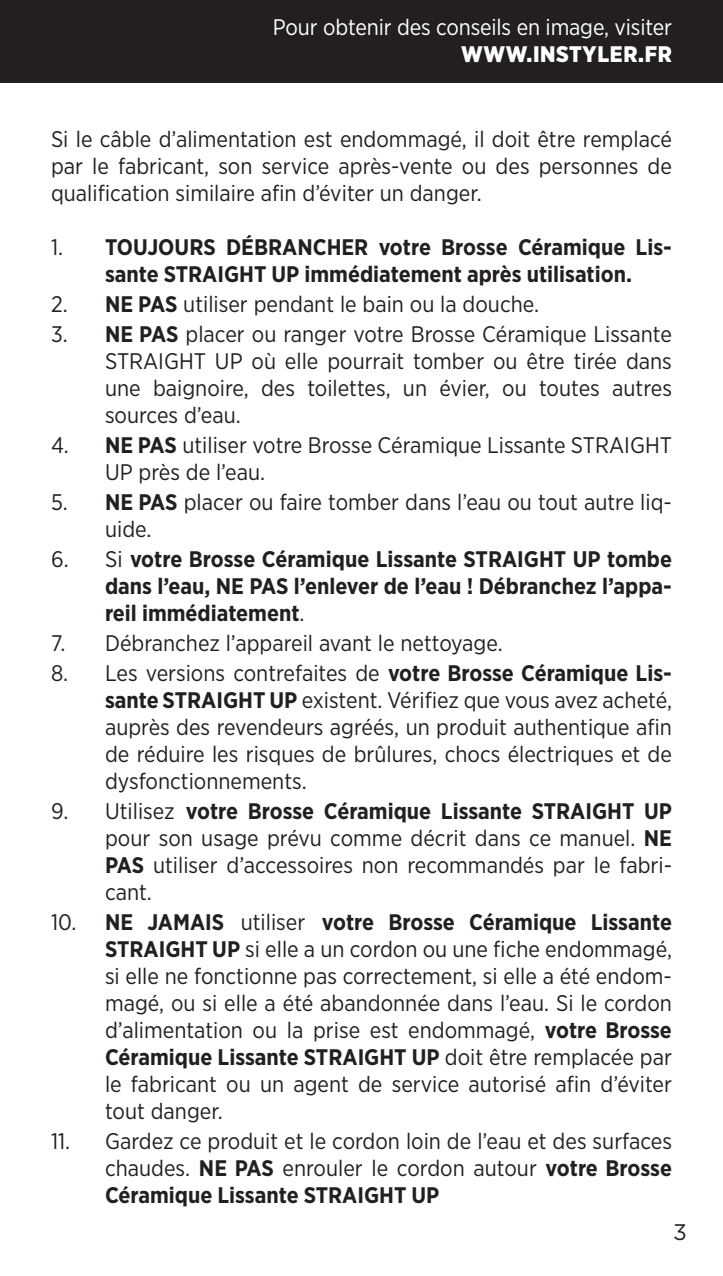
<style>
.page{position:relative;width:723px;height:1276px;background:#fff}
.page>*{position:absolute;margin:0;border:0;box-sizing:border-box;transform-origin:0 0}
.t1{font:22.5px/27px "Gotham Narrow";color:#231f20;text-align:justify}
.t2{font:700 22.5px/27px "Gotham Narrow";color:#231f20}
.t3{font:22.5px "Gotham Narrow";letter-spacing:-.01em;color:#fff}
.t4{font:900 22.5px "Gotham Narrow";letter-spacing:.03em;color:#fff}
.t5{font:22.5px "Gotham";color:#231f20}
.s1{font-weight:400}
.s2{font-weight:700}
</style>
<div class="page">
<div style="left:0;top:0;width:723px;height:83px;background:#231f20"></div>
<p class="t3" style="left:273px;top:13px;width:401px">Pour obtenir des conseils en image, visiter</p>
<p class="t4" style="left:461px;top:40px;width:212px">WWW.INSTYLER.FR</p>
<p class="t1" style="left:51px;top:125px;width:622px">Si le câble d’alimentation est endommagé, il doit être remplacé par le fabricant, son service après-vente ou des personnes de qualification similaire afin d’éviter un danger.</p>
<p class="t2" style="left:105px;top:233px;width:568px;text-indent:-54px"><span class="s1">1.</span> TOUJOURS DÉBRANCHER votre Brosse Céramique Lis&shy;sante STRAIGHT UP immédiatement après utilisation.</p>
<p class="t1" style="left:51px;top:290px;width:490px">2. <span class="s2">NE PAS</span> utiliser pendant le bain ou la douche.</p>
<p class="t1" style="left:105px;top:320px;width:568px;text-indent:-54px">3. <span class="s2">NE PAS</span> placer ou ranger votre Brosse Céramique Lissante STRAIGHT UP où elle pourrait tomber ou être tirée dans une baignoire, des toilettes, un évier, ou toutes autres sources d’eau.</p>
<p class="t1" style="left:105px;top:431px;width:568px;text-indent:-54px">4. <span class="s2">NE PAS</span> utiliser votre Brosse Céramique Lissante STRAIGHT<br>UP près de l’eau.</p>
<p class="t1" style="left:105px;top:488px;width:568px;text-indent:-54px">5. <span class="s2">NE PAS</span> placer ou faire tomber dans l’eau ou tout autre liq&shy;uide.</p>
<p class="t2" style="left:105px;top:545px;width:568px;text-align:justify;text-indent:-54px"><span class="s1">6. Si</span> votre Brosse Céramique Lissante STRAIGHT UP tombe dans l’eau, NE PAS l’enlever de l’eau ! Débranchez l’appa&shy;reil immédiatement<span class="s1">.</span></p>
<p class="t1" style="left:51px;top:629px;width:453px">7. Débranchez l’appareil avant le nettoyage.</p>
<p class="t1" style="left:105px;top:659px;width:568px;text-indent:-54px">8. Les versions contrefaites de <span class="s2">votre Brosse Céramique Lis&shy;sante STRAIGHT UP</span> existent. Vérifiez que vous avez acheté, auprès des revendeurs agréés, un produit authentique afin de réduire les risques de brûlures, chocs électriques et de dysfonctionnements.</p>
<p class="t1" style="left:105px;top:797px;width:568px;text-indent:-54px">9. Utilisez <span class="s2">votre Brosse Céramique Lissante STRAIGHT UP </span>pour son usage prévu comme décrit dans ce manuel. <span class="s2">NE PAS</span> utiliser d’accessoires non recommandés par le fabri&shy;cant.</p>
<p class="t1" style="left:105px;top:908px;width:568px;text-indent:-54px">10. <span class="s2">NE JAMAIS</span> utiliser <span class="s2">votre Brosse Céramique Lissante STRAIGHT UP</span> si elle a un cordon ou une fiche endommagé, si elle ne fonctionne pas correctement, si elle a été endom&shy;magé, ou si elle a été abandonnée dans l’eau. Si le cordon d’alimentation ou la prise est endommagé, <span class="s2">votre Brosse Céramique Lissante STRAIGHT UP</span> doit être remplacée par le fabricant ou un agent de service autorisé afin d’éviter tout danger.</p>
<p class="t1" style="left:105px;top:1127px;width:568px;text-indent:-54px">11. Gardez ce produit et le cordon loin de l’eau et des surfaces chaudes. <span class="s2">NE PAS</span> enrouler le cordon autour <span class="s2">votre Brosse Céramique Lissante STRAIGHT UP</span></p>
<p class="t5" style="left:673px;top:1217px;width:15px">3</p>
</div>
